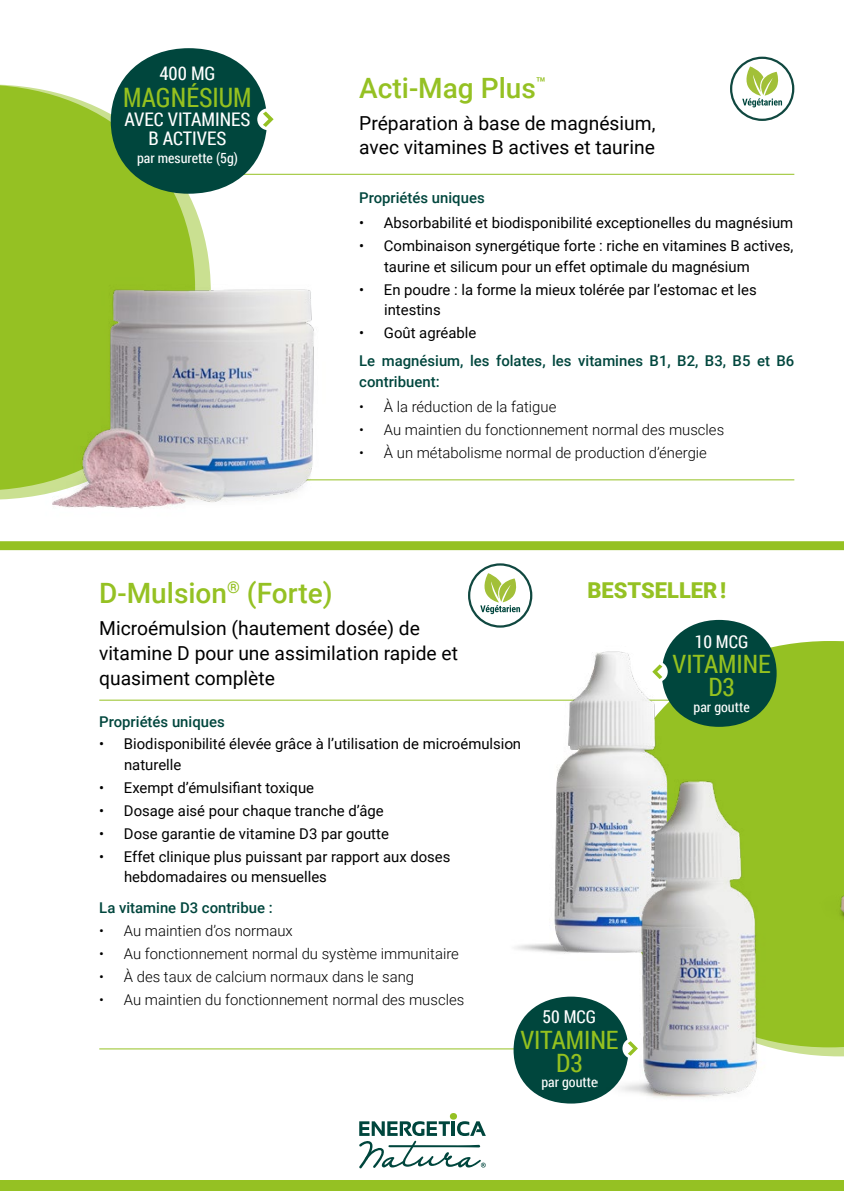
<style>
.page{position:relative;width:844px;height:1191px;background:#fff}
.page>*{position:absolute;margin:0;border:0;box-sizing:border-box;transform-origin:0 0}
.t1{font:500 28px "Roboto";color:#95c123}
.t2{font:26.78px "Roboto Condensed";color:#95c11f;scale:.95 1}
.t3{font:25.2px/22.8px "Roboto Condensed";color:#95c11f;text-align:center}
.t4{font:900 21.88px "Roboto";color:#95c123}
.t5{font:19.25px/24.7px "Roboto";color:#000}
.t6{font:18.72px/19.2px "Roboto Condensed";color:#fff;text-align:center}
.t7{font:17.68px "Roboto Condensed";color:#fff}
.t8{font:14.88px/20.8px "Roboto";color:#000}
.t9{font:300 14.88px "Roboto";color:#000}
.t10{font:500 14.88px/20.8px "Roboto";color:#00463d}
.t11{font:14px "Roboto Condensed";color:#fff}
</style>
<div class="page">
<hr style="left:188px;top:174px;width:606px;height:1px;background:#95c123">
<div style="left:0;top:541px;width:843px;height:9px;background:#95c123"></div>
<svg style="left:0;top:84px;width:211px;height:416px;background:#9dc535"></svg>
<svg style="left:715px;top:641px;width:128px;height:415px;background:#95c129"></svg>
<div style="left:0;top:1180px;width:843px;height:11px;background:#95c123"></div>
<div style="left:450px;top:1113px;width:7px;height:6px;background:#95c123;border-radius:50%"></div>
<svg style="left:359px;top:1121px;width:126px;height:47px"></svg>
<div style="left:786px;top:641px;width:57px;height:301px;background:#95c123"></div>
<hr style="left:188px;top:479px;width:606px;height:1px;background:#95c123">
<img style="left:31px;top:266px;width:343px;height:243px">
<div style="left:111px;top:48px;width:156px;height:146px;background:#00463d;border-radius:50%"></div>
<div style="left:257px;top:108px;width:22px;height:22px;background:#fff;border-radius:50%"></div>
<svg style="left:263px;top:111px;width:10px;height:16px"></svg>
<hr style="left:99px;top:699px;width:744px;height:1px;background:#95c123">
<hr style="left:99px;top:1048px;width:517px;height:1px;background:#95c123">
<div style="left:661px;top:620px;width:115px;height:107px;background:#00463d;border-radius:50%"></div>
<div style="left:513px;top:996px;width:115px;height:107px;background:#00463d;border-radius:50%"></div>
<img style="left:509px;top:620px;width:206px;height:334px">
<img style="left:599px;top:767px;width:208px;height:331px">
<svg style="left:730px;top:57px;width:64px;height:64px"></svg>
<svg style="left:468px;top:563px;width:64px;height:64px"></svg>
<p class="t6" style="left:159px;top:63px;width:58px">400 MG</p>
<h2 class="t2" style="left:123px;top:79px;width:137px">MAGNÉSIUM</h2>
<p class="t6" style="left:124px;top:109px;width:127px">AVEC VITAMINES<br>B ACTIVES</p>
<p class="t11" style="left:137px;top:148px;width:102px">par mesurette (5g)</p>
<h1 class="t1" style="left:359px;top:68px;width:188px">Acti-Mag Plus<sup>™</sup></h1>
<p class="t5" style="left:359px;top:111px;width:297px;line-height:23.1px">Préparation à base de magnésium, avec vitamines B actives et taurine</p>
<p class="t10" style="left:359px;top:187px;width:127px">Propriétés uniques</p>
<p class="t8" style="left:359px;top:212px;width:435px">• Absorbabilité et biodisponibilité exceptionelles du magnésium</p>
<p class="t8" style="left:384px;top:235px;width:410px;text-indent:-25px">• Combinaison synergétique forte : riche en vitamines B actives, taurine et silicum pour un effet optimale du magnésium</p>
<p class="t8" style="left:384px;top:278px;width:374px;text-indent:-25px">• En poudre : la forme la mieux tolérée par l’estomac et les intestins</p>
<p class="t8" style="left:359px;top:322px;width:119px">• Goût agréable</p>
<p class="t10" style="left:359px;top:350px;width:436px">Le magnésium, les folates, les vitamines B1, B2, B3, B5 et B6 contribuent:</p>
<p class="t9" style="left:359px;top:396px;width:198px">• À la réduction de la fatigue</p>
<p class="t9" style="left:359px;top:419px;width:366px">• Au maintien du fonctionnement normal des muscles</p>
<p class="t9" style="left:359px;top:442px;width:349px">• À un métabolisme normal de production d’énergie</p>
<h1 class="t1" style="left:99px;top:573px;width:235px">D-Mulsion<sup>®</sup> (Forte)</h1>
<h3 class="t4" style="left:587px;top:575px;width:140px">BESTSELLER!</h3>
<p class="t5" style="left:99px;top:615px;width:360px">Microémulsion (hautement dosée) de vitamine D pour une assimilation rapide et quasiment complète</p>
<p class="t7" style="left:694px;top:629px;width:55px">10 MCG</p>
<h3 class="t3" style="left:672px;top:652px;width:100px">VITAMINE<br>D3</h3>
<p class="t11" style="left:693px;top:697px;width:58px">par goutte</p>
<p class="t10" style="left:99px;top:710px;width:127px">Propriétés uniques</p>
<p class="t8" style="left:124px;top:733px;width:398px;text-indent:-25px">• Biodisponibilité élevée grâce à l’utilisation de microémulsion naturelle</p>
<p class="t8" style="left:99px;top:777px;width:216px">• Exempt d’émulsifiant toxique</p>
<p class="t8" style="left:99px;top:799px;width:286px">• Dosage aisé pour chaque tranche d’âge</p>
<p class="t8" style="left:99px;top:822px;width:291px">• Dose garantie de vitamine D3 par goutte</p>
<p class="t8" style="left:124px;top:845px;width:328px;text-indent:-25px">• Effet clinique plus puissant par rapport aux doses hebdomadaires ou mensuelles</p>
<p class="t10" style="left:99px;top:897px;width:175px">La vitamine D3 contribue :</p>
<p class="t9" style="left:99px;top:920px;width:195px">• Au maintien d’os normaux</p>
<p class="t9" style="left:99px;top:943px;width:361px">• Au fonctionnement normal du système immunitaire</p>
<p class="t9" style="left:99px;top:966px;width:316px">• À des taux de calcium normaux dans le sang</p>
<p class="t9" style="left:99px;top:989px;width:366px">• Au maintien du fonctionnement normal des muscles</p>
<p class="t7" style="left:542px;top:1005px;width:55px">50 MCG</p>
<h3 class="t3" style="left:520px;top:1027px;width:100px">VITAMINE<br>D3</h3>
<p class="t11" style="left:541px;top:1072px;width:58px">par goutte</p>
</div>
